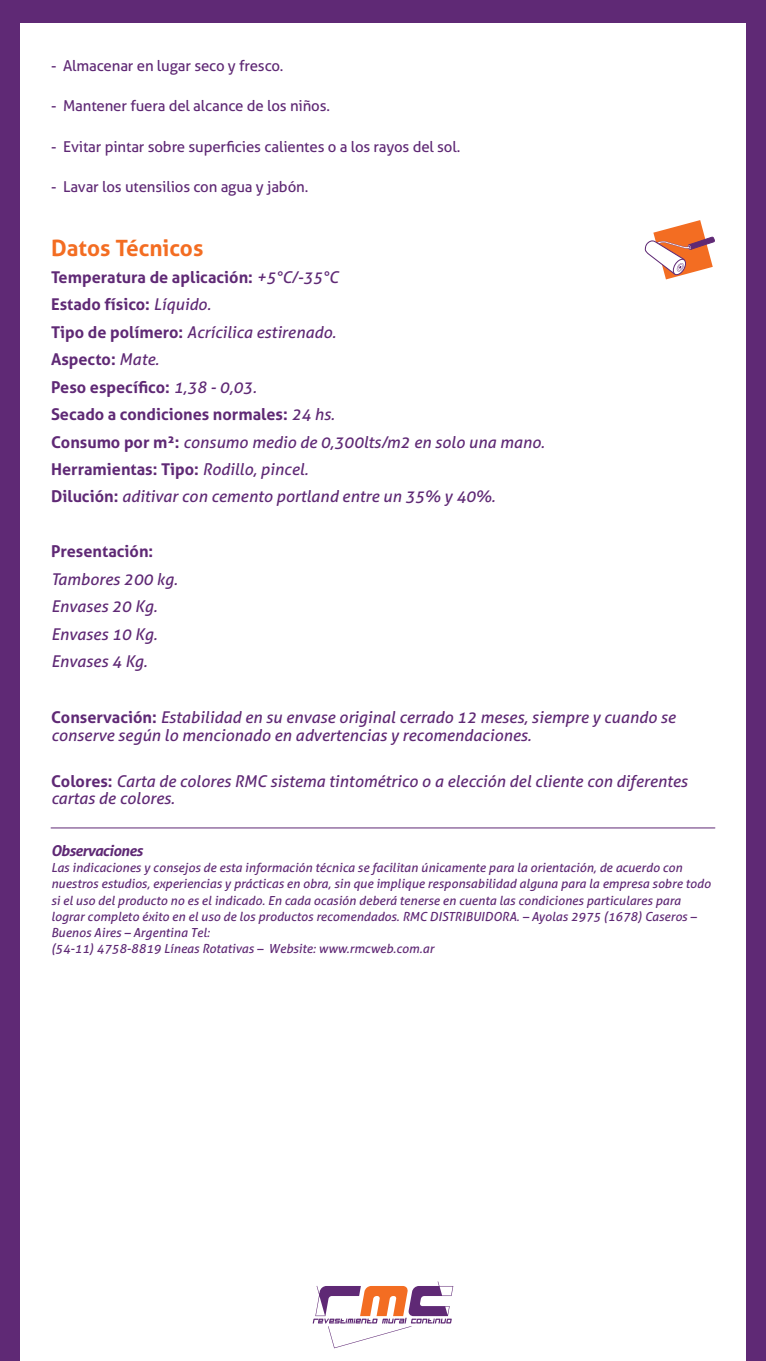
<style>
.page{position:relative;width:766px;height:1361px;background:#fff}
.page>*{position:absolute;margin:0;border:0;box-sizing:border-box;transform-origin:0 0}
.t1{font:700 22.5px "Aller";color:#f36d22}
.t2{font:italic 16.25px/27.4px "Aller";color:#5f2975}
.t3{font:700 16.25px "Aller";color:#5f2975}
.t4{font:15px "Aller";letter-spacing:-.01em;color:#5f2975}
.t5{font:italic 700 15px "Aller";letter-spacing:-.04em;color:#5f2975}
.t6{font:italic 12.5px/16.2px "Aller";color:#5f2975}
.s1{font-weight:700;font-style:normal}
</style>
<div class="page">
<div style="left:0;top:0;width:765px;height:1360px;background:#5f2975"></div>
<div style="left:20px;top:23px;width:725px;height:1337px;background:#fff"></div>
<hr style="left:51px;top:828px;width:663px;height:1px;background:#5f2975">
<svg style="left:312px;top:1281px;width:141px;height:67px"></svg>
<svg style="left:644px;top:220px;width:71px;height:59px"></svg>
<p class="t4" style="left:51px;top:60px;width:234px">- Almacenar en lugar seco y fresco.</p>
<p class="t4" style="left:51px;top:100px;width:280px">- Mantener fuera del alcance de los niños.</p>
<p class="t4" style="left:51px;top:141px;width:410px">- Evitar pintar sobre superficies calientes o a los rayos del sol.</p>
<p class="t4" style="left:51px;top:181px;width:259px">- Lavar los utensilios con agua y jabón.</p>
<h1 class="t1" style="left:51px;top:239px;width:154px">Datos Técnicos</h1>
<p class="t2" style="left:51px;top:265px;width:495px"><span class="s1">Temperatura de aplicación:</span> +5°C/-35°C<br><span class="s1">Estado físico:</span> Líquido.<br><span class="s1">Tipo de polímero:</span> Acrícilica estirenado.<br><span class="s1">Aspecto:</span> Mate.<br><span class="s1">Peso específico:</span> 1,38 - 0,03.<br><span class="s1">Secado a condiciones normales:</span> 24 hs.<br><span class="s1">Consumo por m²:</span> consumo medio de 0,300lts/m2 en solo una mano.<br><span class="s1">Herramientas: Tipo:</span> Rodillo, pincel.<br><span class="s1">Dilución:</span> aditivar con cemento portland entre un 35% y 40%.</p>
<p class="t3" style="left:51px;top:545px;width:104px">Presentación:</p>
<p class="t2" style="left:51px;top:567px;width:128px">Tambores 200 kg.<br>Envases 20 Kg.<br>Envases 10 Kg.<br>Envases 4 Kg.</p>
<p class="t2" style="left:51px;top:710px;width:626px;line-height:17.5px"><span class="s1">Conservación:</span> Estabilidad en su envase original cerrado 12 meses, siempre y cuando se conserve según lo mencionado en advertencias y recomendaciones.</p>
<p class="t2" style="left:51px;top:774px;width:638px;line-height:17.5px"><span class="s1">Colores:</span> Carta de colores RMC sistema tintométrico o a elección del cliente con diferentes cartas de colores.</p>
<p class="t5" style="left:51px;top:844px;width:93px">Observaciones</p>
<p class="t6" style="left:51px;top:860px;width:660px">Las indicaciones y consejos de esta información técnica se facilitan únicamente para la orientación, de acuerdo con nuestros estudios, experiencias y prácticas en obra, sin que implique responsabilidad alguna para la empresa sobre todo si el uso del producto no es el indicado. En cada ocasión deberá tenerse en cuenta las condiciones particulares para lograr completo éxito en el uso de los productos recomendados. RMC DISTRIBUIDORA. – Ayolas 2975 (1678) Caseros – Buenos Aires – Argentina Tel:<br>(54-11) 4758-8819 Líneas Rotativas – Website: www.rmcweb.com.ar</p>
</div>
